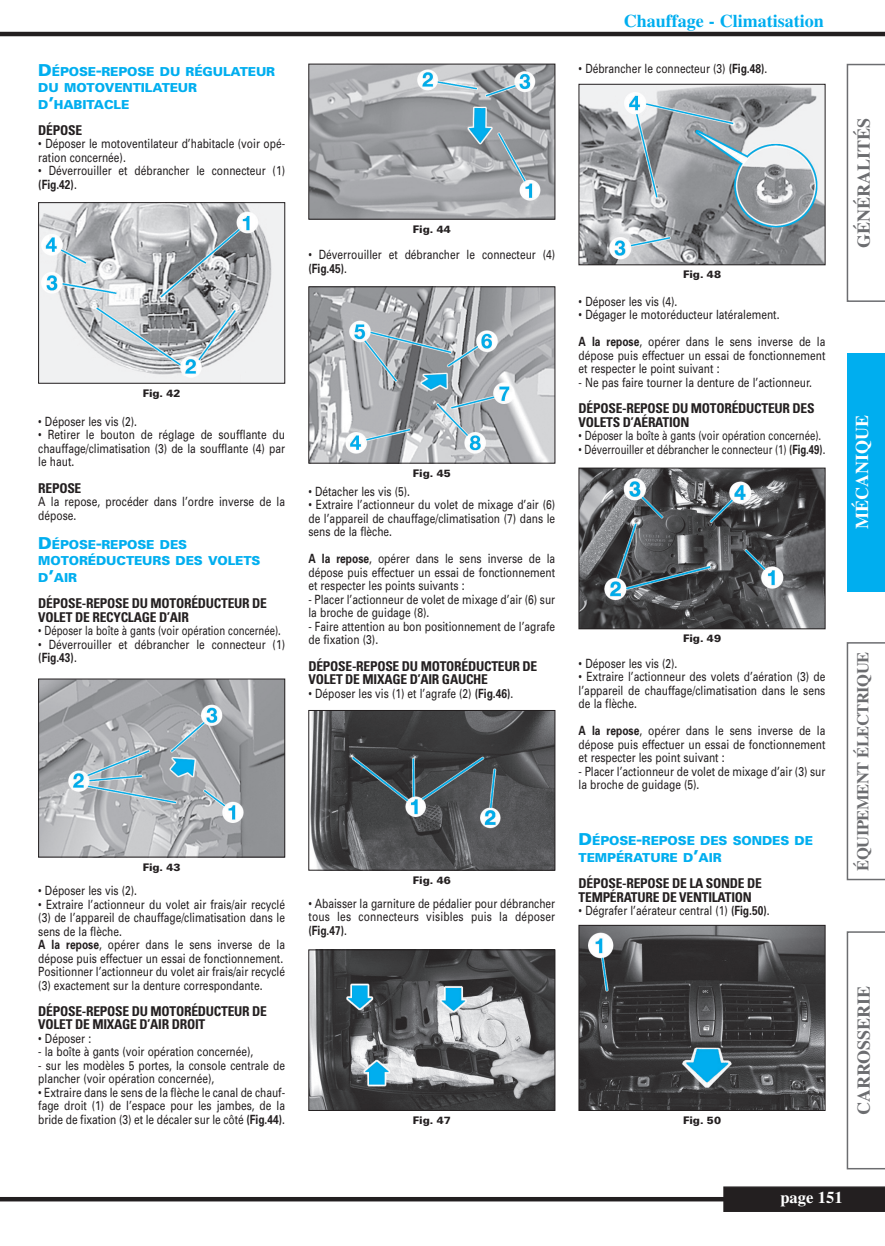
<style>
.page{position:relative;width:885px;height:1246px;background:#fff}
.page>*{position:absolute;margin:0;border:0;box-sizing:border-box;transform-origin:0 0}
.t1{font:700 18px "Times";color:#00aeef}
.t2{font:700 18px "Times";color:#6c6d70}
.t3{font:700 18px "Times";color:#fff}
.t4{font:700 16.5px "Times";letter-spacing:-.025em;color:#6c6d70}
.t5{font:700 16.5px "Times";color:#fff}
.t6{font:700 condensed 13.5px/13.5px "Univers";letter-spacing:-.02em;color:#231f20}
.t7{font:12.75px/13.5px "Univers";color:#231f20;scale:.8 1}
.t8{font:12.75px "Univers";color:#231f20;scale:.75 1}
.t9{font:900 12.3px/16.5px "Univers";letter-spacing:-.01em;color:#00aeef}
.t10{font:900 10.5px "Univers";color:#231f20}
.s1{font-size:16.5px}
.s2{font-weight:700}
</style>
<div class="page">
<svg style="left:846px;top:64px;width:38px;height:238px"></svg>
<div style="left:846px;top:353px;width:38px;height:238px;background:#00aeef"></div>
<svg style="left:846px;top:642px;width:38px;height:238px"></svg>
<svg style="left:846px;top:931px;width:38px;height:238px"></svg>
<hr style="left:0;top:1197px;width:727px;height:4px;background:#231f20">
<div style="left:723px;top:1186px;width:161px;height:26px;background:#231f20"></div>
<hr style="left:0;top:32px;width:884px;height:4px;background:#231f20">
<img style="left:40px;top:204px;width:243px;height:178px">
<div style="left:38px;top:202px;width:247px;height:182px;border:1px solid #231f20"></div>
<img style="left:310px;top:66px;width:243px;height:151px">
<img style="left:40px;top:681px;width:243px;height:174px">
<div style="left:38px;top:679px;width:247px;height:178px;border:1px solid #231f20"></div>
<img style="left:310px;top:712px;width:243px;height:156px">
<div style="left:308px;top:710px;width:247px;height:160px;border:1px solid #231f20"></div>
<img style="left:580px;top:470px;width:243px;height:157px">
<div style="left:578px;top:468px;width:247px;height:161px;border:1px solid #231f20"></div>
<img style="left:310px;top:951px;width:243px;height:158px">
<div style="left:308px;top:949px;width:247px;height:162px;border:1px solid #231f20"></div>
<img style="left:580px;top:927px;width:243px;height:182px">
<div style="left:578px;top:925px;width:247px;height:186px;border:1px solid #231f20"></div>
<img style="left:310px;top:288px;width:243px;height:173px">
<div style="left:308px;top:286px;width:247px;height:177px;border:1px solid #231f20"></div>
<img style="left:580px;top:86px;width:243px;height:177px">
<div style="left:578px;top:84px;width:247px;height:181px;border:1px solid #231f20"></div>
<p class="t9" style="left:38px;top:64px;width:238px"><span class="s1">D</span>ÉPOSE<span class="s1">-</span>REPOSE DU RÉGULATEUR<br>DU MOTOVENTILATEUR<br>D<span class="s1">’</span>HABITACLE</p>
<p class="t6" style="left:38px;top:125px;width:45px">DÉPOSE</p>
<p class="t7" style="left:38px;top:138px;width:310px">• Déposer le motoventilateur d’habitacle (voir opé&shy;ration concernée).</p>
<p class="t7" style="left:38px;top:165px;width:310px">• Déverrouiller et débrancher le connecteur (1) <span class="s2">(Fig.42)</span>.</p>
<p class="t10" style="left:143px;top:389px;width:39px">Fig. 42</p>
<p class="t7" style="left:38px;top:416px;width:125px">• Déposer les vis (2).</p>
<p class="t7" style="left:38px;top:429px;width:310px;text-align:justify">• Retirer le bouton de réglage de soufflante du chauffage/climatisation (3) de la soufflante (4) par le haut.</p>
<p class="t6" style="left:38px;top:482px;width:45px">REPOSE</p>
<p class="t7" style="left:38px;top:496px;width:310px">A la repose, procéder dans l’ordre inverse de la dépose.</p>
<p class="t9" style="left:38px;top:537px;width:224px"><span class="s1">D</span>ÉPOSE<span class="s1">-</span>REPOSE DES<br>MOTORÉDUCTEURS DES VOLETS<br>D<span class="s1">’</span>AIR</p>
<p class="t6" style="left:38px;top:598px;width:230px">DÉPOSE-REPOSE DU MOTORÉDUCTEUR DE<br>VOLET DE RECYCLAGE D’AIR</p>
<p class="t8" style="left:38px;top:626px;width:325px">• Déposer la boîte à gants (voir opération concernée).</p>
<p class="t7" style="left:38px;top:639px;width:310px">• Déverrouiller et débrancher le connecteur (1) <span class="s2">(Fig.43)</span>.</p>
<p class="t10" style="left:143px;top:863px;width:39px">Fig. 43</p>
<p class="t7" style="left:38px;top:885px;width:125px">• Déposer les vis (2).</p>
<p class="t7" style="left:38px;top:898px;width:310px">• Extraire l’actionneur du volet air frais/air recyclé (3) de l’appareil de chauffage/climatisation dans le sens de la flèche.<br><span class="s2">A la repose</span>, opérer dans le sens inverse de la dépose puis effectuer un essai de fonctionnement.<br>Positionner l’actionneur du volet air frais/air recyclé (3) exactement sur la denture correspondante.</p>
<p class="t6" style="left:38px;top:1005px;width:230px">DÉPOSE-REPOSE DU MOTORÉDUCTEUR DE<br>VOLET DE MIXAGE D’AIR DROIT</p>
<p class="t7" style="left:38px;top:1033px;width:68px">• Déposer :</p>
<p class="t7" style="left:38px;top:1046px;width:270px">- la boîte à gants (voir opération concernée),</p>
<p class="t7" style="left:38px;top:1060px;width:310px">- sur les modèles 5 portes, la console centrale de plancher (voir opération concernée),</p>
<p class="t7" style="left:38px;top:1087px;width:310px;text-align:justify">• Extraire dans le sens de la flèche le canal de chauf&shy;fage droit (1) de l’espace pour les jambes, de la bride de fixation (3) et le décaler sur le côté <span class="s2">(Fig.44)</span>.</p>
<h1 class="t1" style="left:624px;top:15px;width:201px">Chauffage - Climatisation</h1>
<p class="t7" style="left:578px;top:63px;width:237px">• Débrancher le connecteur (3) <span class="s2">(Fig.48)</span>.</p>
<p class="t10" style="left:413px;top:225px;width:39px">Fig. 44</p>
<p class="t7" style="left:308px;top:249px;width:310px">• Déverrouiller et débrancher le connecteur (4) <span class="s2">(Fig.45)</span>.</p>
<p class="t10" style="left:413px;top:469px;width:39px">Fig. 45</p>
<p class="t7" style="left:308px;top:486px;width:129px">• Détacher les vis (5).</p>
<p class="t7" style="left:308px;top:499px;width:310px;text-align:justify">• Extraire l’actionneur du volet de mixage d’air (6) de l’appareil de chauffage/climatisation (7) dans le sens de la flèche.</p>
<p class="t7" style="left:308px;top:553px;width:310px;text-align:justify"><span class="s2">A la repose</span>, opérer dans le sens inverse de la dépose puis effectuer un essai de fonctionnement et respecter les points suivants :</p>
<p class="t7" style="left:308px;top:594px;width:310px">- Placer l’actionneur de volet de mixage d’air (6) sur la broche de guidage (8).</p>
<p class="t7" style="left:308px;top:621px;width:310px">- Faire attention au bon positionnement de l’agrafe de fixation (3).</p>
<p class="t6" style="left:308px;top:660px;width:230px">DÉPOSE-REPOSE DU MOTORÉDUCTEUR DE<br>VOLET DE MIXAGE D’AIR GAUCHE</p>
<p class="t7" style="left:308px;top:687px;width:257px">• Déposer les vis (1) et l’agrafe (2) <span class="s2">(Fig.46)</span>.</p>
<p class="t10" style="left:413px;top:876px;width:39px">Fig. 46</p>
<p class="t7" style="left:308px;top:897px;width:310px;text-align:justify">• Abaisser la garniture de pédalier pour débrancher tous les connecteurs visibles puis la déposer <span class="s2">(Fig.47)</span>.</p>
<p class="t10" style="left:683px;top:271px;width:39px">Fig. 48</p>
<p class="t7" style="left:578px;top:296px;width:125px">• Déposer les vis (4).</p>
<p class="t7" style="left:578px;top:302px;width:310px;line-height:27px">• Dégager le motoréducteur latéralement.<br><span class="s2">A la repose</span>, opérer dans le sens inverse de la</p>
<p class="t7" style="left:578px;top:350px;width:310px">dépose puis effectuer un essai de fonctionnement et respecter le point suivant :</p>
<p class="t7" style="left:578px;top:377px;width:293px">- Ne pas faire tourner la denture de l’actionneur.</p>
<p class="t6" style="left:578px;top:403px;width:237px">DÉPOSE-REPOSE DU MOTORÉDUCTEUR DES<br>VOLETS D’AÉRATION</p>
<p class="t8" style="left:578px;top:431px;width:325px">• Déposer la boîte à gants (voir opération concernée).</p>
<p class="t8" style="left:578px;top:444px;width:330px">• Déverrouiller et débrancher le connecteur (1) <span class="s2">(Fig.49)</span>.</p>
<p class="t10" style="left:683px;top:635px;width:39px">Fig. 49</p>
<p class="t7" style="left:578px;top:657px;width:125px">• Déposer les vis (2).</p>
<p class="t7" style="left:578px;top:671px;width:310px;text-align:justify">• Extraire l’actionneur des volets d’aération (3) de l’appareil de chauffage/climatisation dans le sens de la flèche.</p>
<p class="t7" style="left:578px;top:725px;width:310px;text-align:justify"><span class="s2">A la repose</span>, opérer dans le sens inverse de la dépose puis effectuer un essai de fonctionnement et respecter les point suivant :</p>
<p class="t7" style="left:578px;top:765px;width:310px">- Placer l’actionneur de volet de mixage d’air (3) sur la broche de guidage (5).</p>
<p class="t9" style="left:578px;top:834px;width:236px"><span class="s1">D</span>ÉPOSE<span class="s1">-</span>REPOSE DES SONDES DE<br>TEMPÉRATURE D<span class="s1">’</span>AIR</p>
<p class="t6" style="left:578px;top:878px;width:185px">DÉPOSE-REPOSE DE LA SONDE DE<br>TEMPÉRATURE DE VENTILATION</p>
<p class="t7" style="left:578px;top:905px;width:240px">• Dégrafer l’aérateur central (1) <span class="s2">(Fig.50)</span>.</p>
<p class="t10" style="left:413px;top:1116px;width:39px">Fig. 47</p>
<p class="t10" style="left:683px;top:1116px;width:39px">Fig. 50</p>
<h1 class="t2" style="left:857px;top:248px;width:132px;rotate:-90deg">GÉNÉRALITÉS</h1>
<h1 class="t3" style="left:856px;top:529px;width:115px;rotate:-90deg">MÉCANIQUE</h1>
<p class="t4" style="left:857px;top:870px;width:220px;rotate:-90deg">ÉQUIPEMENT ÉLECTRIQUE</p>
<h1 class="t2" style="left:857px;top:1115px;width:131px;rotate:-90deg">CARROSSERIE</h1>
<p class="t5" style="left:780px;top:1192px;width:64px">page 151</p>
</div>
